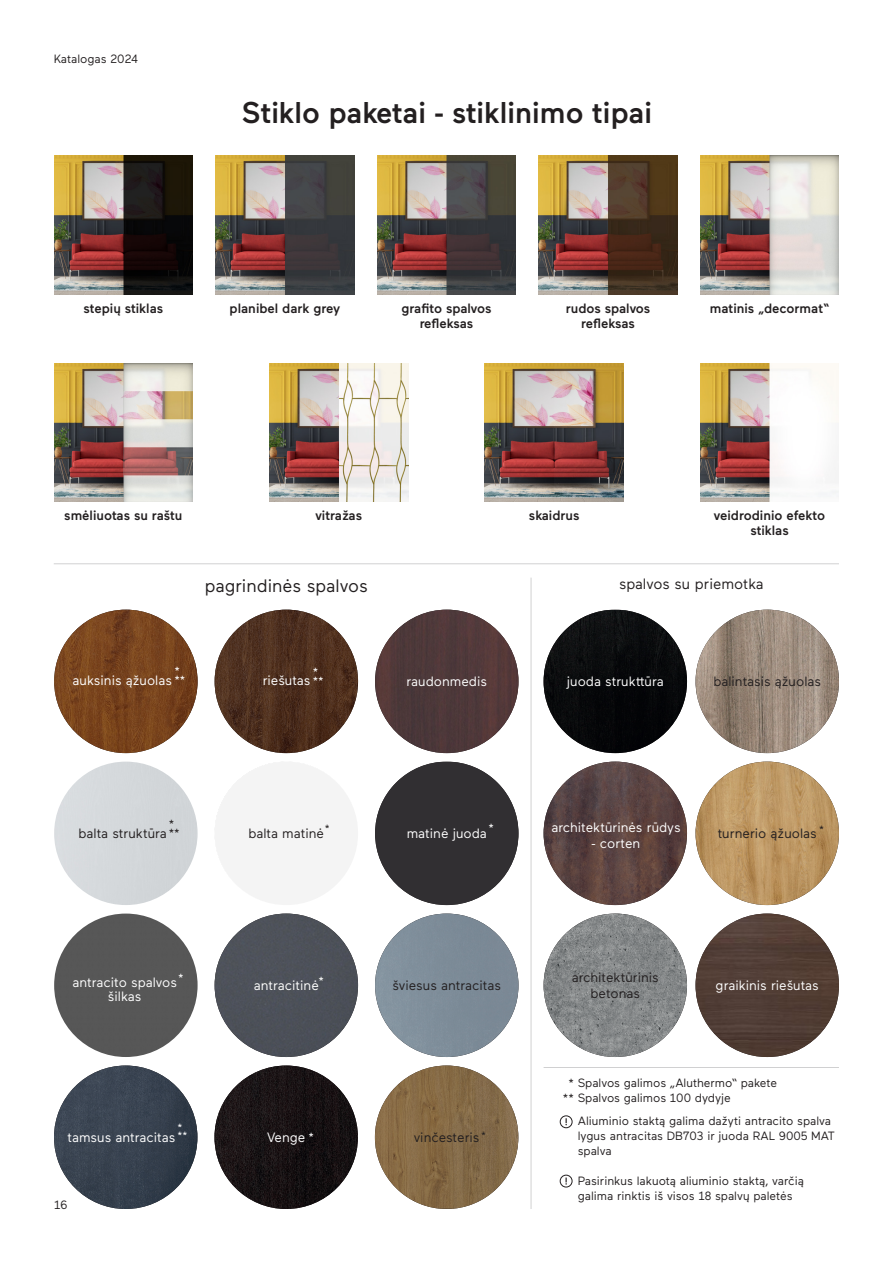
<style>
.page{position:relative;width:893px;height:1263px;background:#fff}
.page>*{position:absolute;margin:0;border:0;box-sizing:border-box;transform-origin:0 0}
.t1{font:500 30px "Maax";color:#231f20}
.t2{font:18px "Maax";color:#231f20}
.t3{font:15px "Maax";color:#231f20}
.t4{font:13.5px "Maax";color:#fff}
.t5{font:500 13.5px/15px "Maax";color:#231f20;text-align:center}
.t6{font:13.5px/16.2px "Maax";color:#231f20;text-align:center}
.t7{font:12px/15px "Maax";color:#231f20}
.t8{font:12px "Maax";color:#fff}
.t9{font:10.8px "Maax";color:#231f20}
.t10{font:10.8px "Maax";color:#fff}
</style>
<div class="page">
<img style="left:54px;top:155px;width:139px;height:139px">
<img style="left:54px;top:363px;width:139px;height:139px">
<img style="left:269px;top:363px;width:139px;height:139px">
<img style="left:485px;top:363px;width:139px;height:139px">
<img style="left:700px;top:363px;width:139px;height:139px">
<img style="left:377px;top:155px;width:139px;height:139px">
<img style="left:216px;top:155px;width:138px;height:139px">
<img style="left:539px;top:155px;width:138px;height:139px">
<img style="left:700px;top:155px;width:139px;height:139px">
<hr style="left:54px;top:563px;width:785px;height:1px;background:#636366">
<img style="left:544px;top:610px;width:143px;height:143px">
<img style="left:695px;top:610px;width:144px;height:143px;border-radius:72px">
<hr style="left:531px;top:578px;width:1px;height:631px;background:#636366">
<hr style="left:544px;top:1067px;width:295px;height:1px;background:#636366">
<img style="left:375px;top:610px;width:143px;height:143px;border-radius:72px">
<img style="left:54px;top:610px;width:144px;height:143px;border-radius:72px">
<img style="left:215px;top:610px;width:143px;height:143px;border-radius:72px">
<img style="left:375px;top:1065px;width:143px;height:144px;border-radius:70px">
<img style="left:54px;top:1065px;width:143px;height:144px;border-radius:72px">
<img style="left:214px;top:1065px;width:144px;height:144px;border-radius:72px">
<svg style="left:565px;top:1118px;width:2px;height:7px"></svg>
<div style="left:560px;top:1115px;width:13px;height:13px;border:1px solid #231f20;border-radius:50%"></div>
<svg style="left:565px;top:1177px;width:2px;height:7px"></svg>
<div style="left:560px;top:1175px;width:13px;height:12px;border:1px solid #231f20;border-radius:50%"></div>
<img style="left:544px;top:913px;width:143px;height:144px;border-radius:72px">
<img style="left:695px;top:913px;width:144px;height:144px;border-radius:72px">
<img style="left:544px;top:762px;width:143px;height:143px;border-radius:72px">
<img style="left:695px;top:762px;width:144px;height:143px;border-radius:72px">
<div style="left:54px;top:762px;width:144px;height:143px;background:#d4d8db;border-radius:72px"></div>
<img style="left:375px;top:762px;width:143px;height:143px">
<div style="left:375px;top:913px;width:143px;height:144px;background:#7d8c98;border-radius:72px"></div>
<div style="left:215px;top:913px;width:143px;height:144px;background:#4d5159;border-radius:72px"></div>
<div style="left:54px;top:913px;width:144px;height:144px;background:#575757;border-radius:72px"></div>
<p class="t7" style="left:54px;top:51px;width:86px">Katalogas 2024</p>
<p class="t1" style="left:241px;top:93px;width:412px">Stiklo paketai - stiklinimo tipai</p>
<p class="t5" style="left:83px;top:300px;width:81px">stepių stiklas</p>
<p class="t5" style="left:230px;top:300px;width:112px">planibel dark grey</p>
<p class="t5" style="left:566px;top:300px;width:86px">rudos spalvos refleksas</p>
<p class="t5" style="left:710px;top:300px;width:121px">matinis „decormat“</p>
<p class="t5" style="left:401px;top:300px;width:92px">grafito spalvos refleksas</p>
<p class="t5" style="left:64px;top:508px;width:120px">smėliuotas su raštu</p>
<p class="t5" style="left:315px;top:508px;width:48px">vitražas</p>
<p class="t5" style="left:529px;top:508px;width:52px">skaidrus</p>
<p class="t5" style="left:714px;top:508px;width:113px">veidrodinio efekto stiklas</p>
<p class="t2" style="left:205px;top:574px;width:165px">pagrindinės spalvos</p>
<p class="t3" style="left:619px;top:574px;width:146px">spalvos su priemotka</p>
<p class="t8" style="left:174px;top:664px;width:7px">*</p>
<p class="t8" style="left:174px;top:673px;width:12px">**</p>
<p class="t4" style="left:263px;top:672px;width:49px">riešutas</p>
<p class="t8" style="left:313px;top:665px;width:7px">*</p>
<p class="t8" style="left:313px;top:674px;width:12px">**</p>
<p class="t4" style="left:73px;top:672px;width:101px">auksinis ąžuolas</p>
<p class="t4" style="left:406px;top:673px;width:82px">raudonmedis</p>
<p class="t4" style="left:567px;top:673px;width:98px">juoda strukttūra</p>
<p class="t6" style="left:713px;top:673px;width:109px">balintasis ąžuolas</p>
<p class="t7" style="left:169px;top:816px;width:7px">*</p>
<p class="t7" style="left:169px;top:825px;width:12px">**</p>
<p class="t6" style="left:248px;top:825px;width:77px">balta matinė</p>
<p class="t9" style="left:325px;top:822px;width:6px">*</p>
<p class="t6" style="left:79px;top:825px;width:90px">balta struktūra</p>
<p class="t8" style="left:488px;top:821px;width:7px">*</p>
<p class="t4" style="left:407px;top:825px;width:82px">matinė juoda</p>
<p class="t8" style="left:178px;top:971px;width:7px">*</p>
<p class="t4" style="left:72px;top:974px;width:106px">antracito spalvos</p>
<p class="t8" style="left:319px;top:973px;width:7px">*</p>
<p class="t4" style="left:108px;top:987px;width:35px">šilkas</p>
<p class="t4" style="left:254px;top:977px;width:67px">antracitinė</p>
<p class="t6" style="left:392px;top:977px;width:110px">šviesus antracitas</p>
<p class="t10" style="left:177px;top:1121px;width:6px">*</p>
<p class="t10" style="left:177px;top:1129px;width:11px">**</p>
<p class="t4" style="left:267px;top:1129px;width:40px">Venge</p>
<p class="t8" style="left:308px;top:1129px;width:7px">*</p>
<p class="t4" style="left:68px;top:1129px;width:109px">tamsus antracitas</p>
<p class="t6" style="left:414px;top:1129px;width:67px">vinčesteris</p>
<p class="t9" style="left:481px;top:1130px;width:6px">*</p>
<p class="t7" style="left:54px;top:1197px;width:15px">16</p>
<p class="t4" style="left:551px;top:818px;width:131px">architektūrinės rūdys</p>
<p class="t4" style="left:592px;top:835px;width:50px">- corten</p>
<p class="t9" style="left:819px;top:823px;width:6px">*</p>
<p class="t6" style="left:718px;top:825px;width:101px">turnerio ąžuolas</p>
<p class="t6" style="left:572px;top:969px;width:89px">architektūrinis betonas</p>
<p class="t4" style="left:716px;top:977px;width:105px">graikinis riešutas</p>
<p class="t7" style="left:563px;top:1075px;width:216px;text-indent:5px">* Spalvos galimos „Aluthermo“ pakete ** Spalvos galimos 100 dydyje</p>
<p class="t7" style="left:578px;top:1113px;width:259px">Aliuminio staktą galima dažyti antracito spalva lygus antracitas DB703 ir juoda RAL 9005 MAT spalva</p>
<p class="t7" style="left:578px;top:1173px;width:228px">Pasirinkus lakuotą aliuminio staktą, varčią galima rinktis iš visos 18 spalvų paletės</p>
</div>
